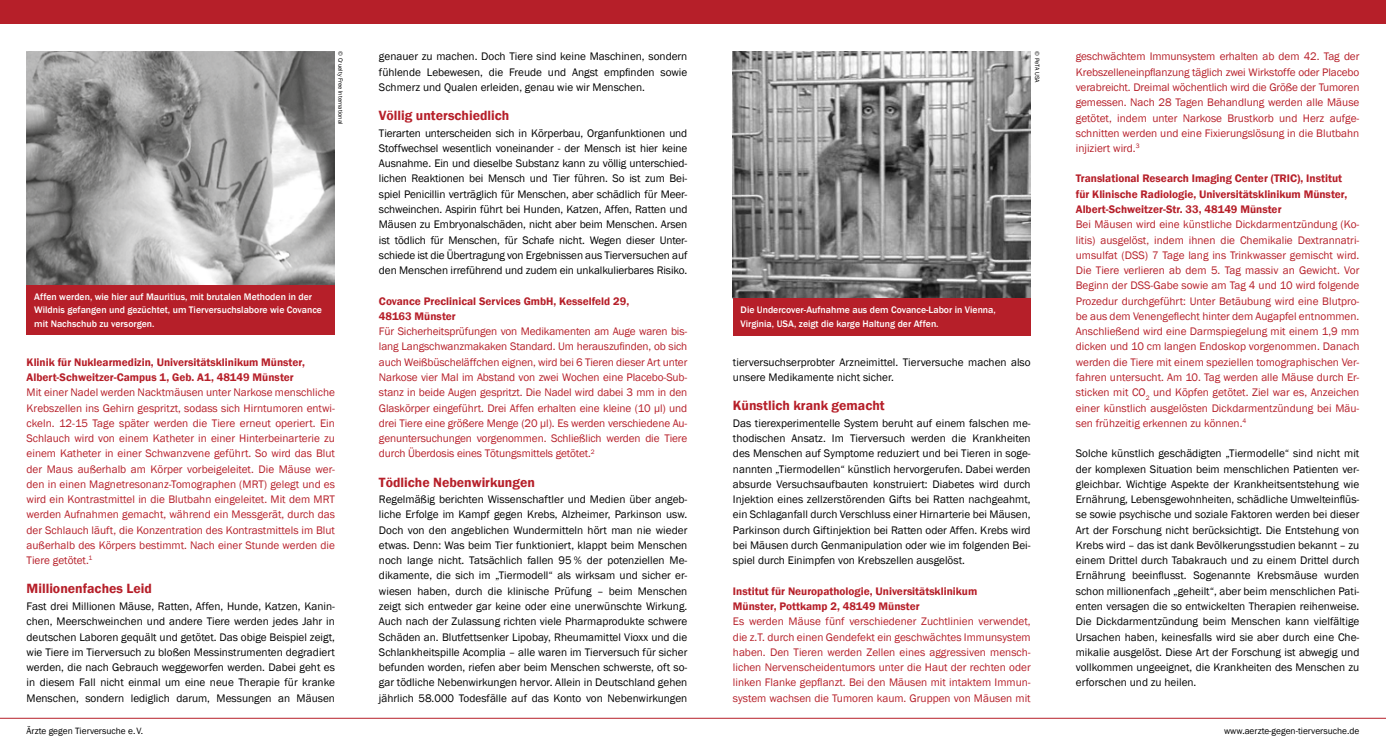
<style>
.page{position:relative;width:1386px;height:745px;background:#fff}
.page>*{position:absolute;margin:0;border:0;box-sizing:border-box;transform-origin:0 0}
.t1{font:600 13.75px "Franklin Gothic";color:#b61f29}
.t2{font:11.25px/15.2px "Franklin Gothic";color:#000;text-align:justify}
.t3{font:11.25px/15.2px "Franklin Gothic";color:#b61f29;text-align:justify}
.t4{font:600 11.25px/15.2px "Franklin Gothic";color:#b61f29}
.t5{font:500 9.75px/13.8px "Franklin Gothic";color:#fff}
.t6{font:9.38px "Franklin Gothic";color:#000}
.t7{font:6.25px "Franklin Gothic";color:#000}
</style>
<div class="page">
<hr style="left:0;top:717px;width:1385px;height:1px;background:#b61f29">
<div style="left:0;top:0;width:1385px;height:24px;background:#b61f29"></div>
<img style="left:27px;top:51px;width:308px;height:234px">
<div style="left:27px;top:285px;width:308px;height:50px;background:#b61f29"></div>
<img style="left:733px;top:51px;width:297px;height:247px">
<div style="left:733px;top:298px;width:297px;height:37px;background:#b61f29"></div>
<p class="t7" style="left:344px;top:51px;width:74px;rotate:90deg">© Cruelty Free International</p>
<p class="t7" style="left:1041px;top:51px;width:33px;rotate:90deg">© PeTA USA</p>
<p class="t2" style="left:379px;top:49px;width:310px">genauer zu machen. Doch Tiere sind keine Maschinen, sondern fühlende Lebewesen, die Freude und Angst empfinden sowie Schmerz und Qualen erleiden, genau wie wir Menschen.</p>
<p class="t1" style="left:379px;top:107px;width:132px">Völlig unterschiedlich</p>
<p class="t2" style="left:379px;top:125px;width:310px">Tierarten unterscheiden sich in Körperbau, Organfunktionen und Stoffwechsel wesentlich voneinander - der Mensch ist hier keine Ausnahme. Ein und dieselbe Substanz kann zu völlig unterschied&shy;lichen Reaktionen bei Mensch und Tier führen. So ist zum Bei&shy;spiel Penicillin verträglich für Menschen, aber schädlich für Meer&shy;schweinchen. Aspirin führt bei Hunden, Katzen, Affen, Ratten und Mäusen zu Embryonalschäden, nicht aber beim Menschen. Arsen ist tödlich für Menschen, für Schafe nicht. Wegen dieser Unter&shy;schiede ist die Übertragung von Ergebnissen aus Tierversuchen auf den Menschen irreführend und zudem ein unkalkulierbares Risiko.</p>
<p class="t4" style="left:379px;top:293px;width:252px">Covance Preclinical Services GmbH, Kesselfeld 29,<br>48163 Münster</p>
<p class="t3" style="left:379px;top:324px;width:310px">Für Sicherheitsprüfungen von Medikamenten am Auge waren bis&shy;lang Langschwanzmakaken Standard. Um herauszufinden, ob sich auch Weißbüscheläffchen eignen, wird bei 6 Tieren dieser Art unter Narkose vier Mal im Abstand von zwei Wochen eine Placebo-Sub&shy;stanz in beide Augen gespritzt. Die Nadel wird dabei 3 mm in den Glaskörper eingeführt. Drei Affen erhalten eine kleine (10 µl) und drei Tiere eine größere Menge (20 µl). Es werden verschiedene Au&shy;genuntersuchungen vorgenommen. Schließlich werden die Tiere durch Überdosis eines Tötungsmittels getötet.<sup>2</sup></p>
<p class="t1" style="left:379px;top:473px;width:157px">Tödliche Nebenwirkungen</p>
<p class="t2" style="left:379px;top:491px;width:310px">Regelmäßig berichten Wissenschaftler und Medien über angeb&shy;liche Erfolge im Kampf gegen Krebs, Alzheimer, Parkinson usw.<br>Doch von den angeblichen Wundermitteln hört man nie wieder etwas. Denn: Was beim Tier funktioniert, klappt beim Menschen noch lange nicht. Tatsächlich fallen 95 % der potenziellen Me&shy;dikamente, die sich im „Tiermodell“ als wirksam und sicher er&shy;wiesen haben, durch die klinische Prüfung – beim Menschen zeigt sich entweder gar keine oder eine unerwünschte Wirkung.<br>Auch nach der Zulassung richten viele Pharmaprodukte schwere Schäden an. Blutfettsenker Lipobay, Rheumamittel Vioxx und die Schlankheitspille Acomplia – alle waren im Tierversuch für sicher befunden worden, riefen aber beim Menschen schwerste, oft so&shy;gar tödliche Nebenwirkungen hervor. Allein in Deutschland gehen jährlich 58.000 Todesfälle auf das Konto von Nebenwirkungen</p>
<p class="t5" style="left:34px;top:289px;width:289px">Affen werden, wie hier auf Mauritius, mit brutalen Methoden in der<br>Wildnis gefangen und gezüchtet, um Tierversuchslabore wie Covance mit Nachschub zu versorgen.</p>
<p class="t5" style="left:740px;top:303px;width:257px">Die Undercover-Aufnahme aus dem Covance-Labor in Vienna,<br>Virginia, USA, zeigt die karge Haltung der Affen.</p>
<p class="t4" style="left:27px;top:354px;width:280px">Klinik für Nuklearmedizin, Universitätsklinikum Münster,<br>Albert-Schweitzer-Campus 1, Geb. A1, 48149 Münster</p>
<p class="t3" style="left:27px;top:385px;width:310px">Mit einer Nadel werden Nacktmäusen unter Narkose menschliche Krebszellen ins Gehirn gespritzt, sodass sich Hirntumoren entwi&shy;ckeln. 12-15 Tage später werden die Tiere erneut operiert. Ein Schlauch wird von einem Katheter in einer Hinterbeinarterie zu einem Katheter in einer Schwanzvene geführt. So wird das Blut der Maus außerhalb am Körper vorbeigeleitet. Die Mäuse wer&shy;den in einen Magnetresonanz-Tomographen (MRT) gelegt und es wird ein Kontrastmittel in die Blutbahn eingeleitet. Mit dem MRT werden Aufnahmen gemacht, während ein Messgerät, durch das der Schlauch läuft, die Konzentration des Kontrastmittels im Blut außerhalb des Körpers bestimmt. Nach einer Stunde werden die Tiere getötet.<sup>1</sup></p>
<p class="t1" style="left:27px;top:580px;width:127px">Millionenfaches Leid</p>
<p class="t2" style="left:27px;top:598px;width:310px">Fast drei Millionen Mäuse, Ratten, Affen, Hunde, Katzen, Kanin&shy;chen, Meerschweinchen und andere Tiere werden jedes Jahr in deutschen Laboren gequält und getötet. Das obige Beispiel zeigt, wie Tiere im Tierversuch zu bloßen Messinstrumenten degradiert werden, die nach Gebrauch weggeworfen werden. Dabei geht es in diesem Fall nicht einmal um eine neue Therapie für kranke Menschen, sondern lediglich darum, Messungen an Mäusen</p>
<p class="t2" style="left:733px;top:354px;width:299px">tierversuchserprobter Arzneimittel. Tierversuche machen also unsere Medikamente nicht sicher.</p>
<p class="t1" style="left:733px;top:397px;width:153px">Künstlich krank gemacht</p>
<p class="t2" style="left:733px;top:415px;width:299px">Das tierexperimentelle System beruht auf einem falschen me&shy;thodischen Ansatz. Im Tierversuch werden die Krankheiten des Menschen auf Symptome reduziert und bei Tieren in soge&shy;nannten „Tiermodellen“ künstlich hervorgerufen. Dabei werden absurde Versuchsaufbauten konstruiert: Diabetes wird durch Injektion eines zellzerstörenden Gifts bei Ratten nachgeahmt, ein Schlaganfall durch Verschluss einer Hirnarterie bei Mäusen, Parkinson durch Giftinjektion bei Ratten oder Affen. Krebs wird bei Mäusen durch Genmanipulation oder wie im folgenden Bei&shy;spiel durch Einimpfen von Krebszellen ausgelöst.</p>
<p class="t4" style="left:733px;top:583px;width:246px">Institut für Neuropathologie, Universitätsklinikum<br>Münster, Pottkamp 2, 48149 Münster</p>
<p class="t3" style="left:733px;top:613px;width:299px">Es werden Mäuse fünf verschiedener Zuchtlinien verwendet, die z.T. durch einen Gendefekt ein geschwächtes Immunsystem haben. Den Tieren werden Zellen eines aggressiven mensch&shy;lichen Nervenscheidentumors unter die Haut der rechten oder linken Flanke gepflanzt. Bei den Mäusen mit intaktem Immun&shy;system wachsen die Tumoren kaum. Gruppen von Mäusen mit</p>
<p class="t3" style="left:1075px;top:49px;width:285px">geschwächtem Immunsystem erhalten ab dem 42. Tag der Krebszelleneinpflanzung täglich zwei Wirkstoffe oder Placebo verabreicht. Dreimal wöchentlich wird die Größe der Tumoren gemessen. Nach 28 Tagen Behandlung werden alle Mäuse getötet, indem unter Narkose Brustkorb und Herz aufge&shy;schnitten werden und eine Fixierungslösung in die Blutbahn injiziert wird.<sup>3</sup></p>
<p class="t4" style="left:1075px;top:171px;width:273px">Translational Research Imaging Center (TRIC), Institut für Klinische Radiologie, Universitätsklinikum Münster,<br>Albert-Schweitzer-Str. 33, 48149 Münster</p>
<p class="t3" style="left:1075px;top:217px;width:285px">Bei Mäusen wird eine künstliche Dickdarmentzündung (Ko&shy;litis) ausgelöst, indem ihnen die Chemikalie Dextrannatri&shy;umsulfat (DSS) 7 Tage lang ins Trinkwasser gemischt wird.<br>Die Tiere verlieren ab dem 5. Tag massiv an Gewicht. Vor Beginn der DSS-Gabe sowie am Tag 4 und 10 wird folgende Prozedur durchgeführt: Unter Betäubung wird eine Blutpro&shy;be aus dem Venengeflecht hinter dem Augapfel entnommen.<br>Anschließend wird eine Darmspiegelung mit einem 1,9 mm dicken und 10 cm langen Endoskop vorgenommen. Danach werden die Tiere mit einem speziellen tomographischen Ver&shy;fahren untersucht. Am 10. Tag werden alle Mäuse durch Er&shy;sticken mit CO<sub>2</sub> und Köpfen getötet. Ziel war es, Anzeichen einer künstlich ausgelösten Dickdarmentzündung bei Mäu&shy;sen frühzeitig erkennen zu können.<sup>4</sup></p>
<p class="t2" style="left:1075px;top:446px;width:285px">Solche künstlich geschädigten „Tiermodelle“ sind nicht mit der komplexen Situation beim menschlichen Patienten ver&shy;gleichbar. Wichtige Aspekte der Krankheitsentstehung wie Ernährung, Lebensgewohnheiten, schädliche Umwelteinflüs&shy;se sowie psychische und soziale Faktoren werden bei dieser Art der Forschung nicht berücksichtigt. Die Entstehung von Krebs wird – das ist dank Bevölkerungsstudien bekannt – zu einem Drittel durch Tabakrauch und zu einem Drittel durch Ernährung beeinflusst. Sogenannte Krebsmäuse wurden schon millionenfach „geheilt“, aber beim menschlichen Pati&shy;enten versagen die so entwickelten Therapien reihenweise.<br>Die Dickdarmentzündung beim Menschen kann vielfältige Ursachen haben, keinesfalls wird sie aber durch eine Che&shy;mikalie ausgelöst. Diese Art der Forschung ist abwegig und vollkommen ungeeignet, die Krankheiten des Menschen zu erforschen und zu heilen.</p>
<p class="t6" style="left:27px;top:724px;width:118px">Ärzte gegen Tierversuche e.V.</p>
<p class="t6" style="left:1224px;top:724px;width:137px">www.aerzte-gegen-tierversuche.de</p>
</div>
